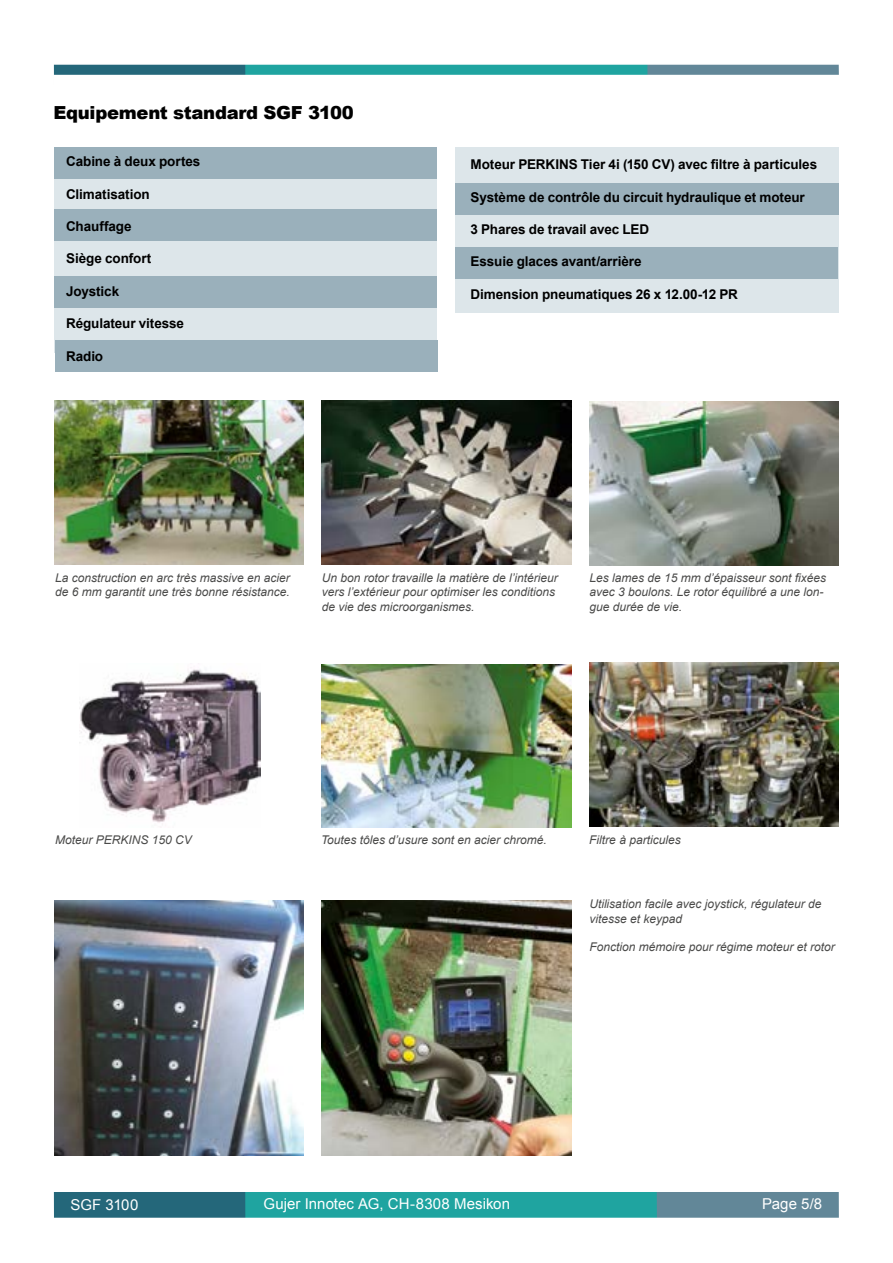
<style>
.page{position:relative;width:893px;height:1263px;background:#fff}
.page>*{position:absolute;margin:0;border:0;box-sizing:border-box;transform-origin:0 0}
.t1{font:900 18px "Arial";letter-spacing:-.015em;color:#000}
.t2{font:15px "Arial";letter-spacing:.005em;color:#fff}
.t3{font:700 13.5px "Arial";letter-spacing:-.005em;color:#000}
.t4{font:italic 12px/14.4px "Arial";color:#4a4a49}
</style>
<div class="page">
<div style="left:648px;top:1192px;width:191px;height:28px;background:#628798"></div>
<div style="left:238px;top:1192px;width:419px;height:45px;background:#1fa4a0"></div>
<div style="left:54px;top:1192px;width:191px;height:37px;background:#24677a"></div>
<div style="left:547px;top:64px;width:292px;height:12px;background:#628798"></div>
<div style="left:234px;top:64px;width:414px;height:32px;background:#1fa4a0"></div>
<div style="left:54px;top:64px;width:191px;height:25px;background:#24677a"></div>
<div style="left:45px;top:42px;width:820px;height:23px;background:#fff;border:2px solid #fff"></div>
<div style="left:52px;top:75px;width:820px;height:23px;background:#fff"></div>
<div style="left:54px;top:1218px;width:785px;height:19px;background:#fff"></div>
<div style="left:54px;top:157px;width:383px;height:196px;background:#dde6ea"></div>
<div style="left:54px;top:340px;width:383px;height:32px;background:#9ab0bb"></div>
<div style="left:455px;top:147px;width:384px;height:166px;background:#dde6ea"></div>
<img style="left:322px;top:401px;width:249px;height:163px">
<div style="left:54px;top:147px;width:383px;height:32px;background:#9ab0bb"></div>
<div style="left:54px;top:209px;width:383px;height:32px;background:#9ab0bb"></div>
<div style="left:455px;top:183px;width:384px;height:32px;background:#9ab0bb"></div>
<img style="left:54px;top:901px;width:250px;height:255px">
<img style="left:80px;top:667px;width:181px;height:158px">
<img style="left:589px;top:402px;width:250px;height:163px">
<img style="left:589px;top:662px;width:250px;height:164px">
<div style="left:54px;top:276px;width:383px;height:32px;background:#9ab0bb"></div>
<img style="left:322px;top:901px;width:249px;height:255px">
<img style="left:54px;top:401px;width:250px;height:163px">
<img style="left:322px;top:664px;width:249px;height:163px">
<div style="left:455px;top:247px;width:383px;height:32px;background:#9ab0bb"></div>
<h1 class="t1" style="left:54px;top:100px;width:302px">Equipement standard SGF 3100</h1>
<p class="t3" style="left:66px;top:152px;width:136px">Cabine à deux portes</p>
<p class="t3" style="left:66px;top:185px;width:85px">Climatisation</p>
<p class="t3" style="left:66px;top:217px;width:67px">Chauffage</p>
<p class="t3" style="left:66px;top:250px;width:87px">Siège confort</p>
<p class="t3" style="left:66px;top:282px;width:54px">Joystick</p>
<p class="t3" style="left:66px;top:314px;width:119px">Régulateur vitesse</p>
<p class="t3" style="left:66px;top:347px;width:39px">Radio</p>
<p class="t3" style="left:471px;top:155px;width:348px">Moteur PERKINS Tier 4i (150 CV) avec filtre à particules</p>
<p class="t3" style="left:471px;top:188px;width:336px">Système de contrôle du circuit hydraulique et moteur</p>
<p class="t3" style="left:471px;top:220px;width:180px">3 Phares de travail avec LED</p>
<p class="t3" style="left:471px;top:253px;width:172px">Essuie glaces avant/arrière</p>
<p class="t3" style="left:471px;top:285px;width:269px">Dimension pneumatiques 26 x 12.00-12 PR</p>
<p class="t4" style="left:55px;top:570px;width:236px">La construction en arc très massive en acier de 6 mm garantit une très bonne résistance.</p>
<p class="t4" style="left:322px;top:570px;width:238px">Un bon rotor travaille la matière de l’intérieur vers l’extérieur pour optimiser les conditions de vie des microorganismes.</p>
<p class="t4" style="left:589px;top:570px;width:238px">Les lames de 15 mm d’épaisseur sont fixées avec 3 boulons. Le rotor équilibré a une lon&shy;gue durée de vie.</p>
<p class="t4" style="left:55px;top:833px;width:138px">Moteur PERKINS 150 CV</p>
<p class="t4" style="left:321px;top:833px;width:227px">Toutes tôles d’usure sont en acier chromé.</p>
<p class="t4" style="left:589px;top:833px;width:93px">Filtre à particules</p>
<p class="t4" style="left:589px;top:897px;width:234px">Utilisation facile avec joystick, régulateur de vitesse et keypad</p>
<p class="t4" style="left:589px;top:940px;width:247px">Fonction mémoire pour régime moteur et rotor</p>
<p class="t2" style="left:70px;top:1194px;width:69px">SGF 3100</p>
<p class="t2" style="left:264px;top:1194px;width:248px">Gujer Innotec AG, CH-8308 Mesikon</p>
<p class="t2" style="left:762px;top:1194px;width:62px">Page 5/8</p>
</div>
